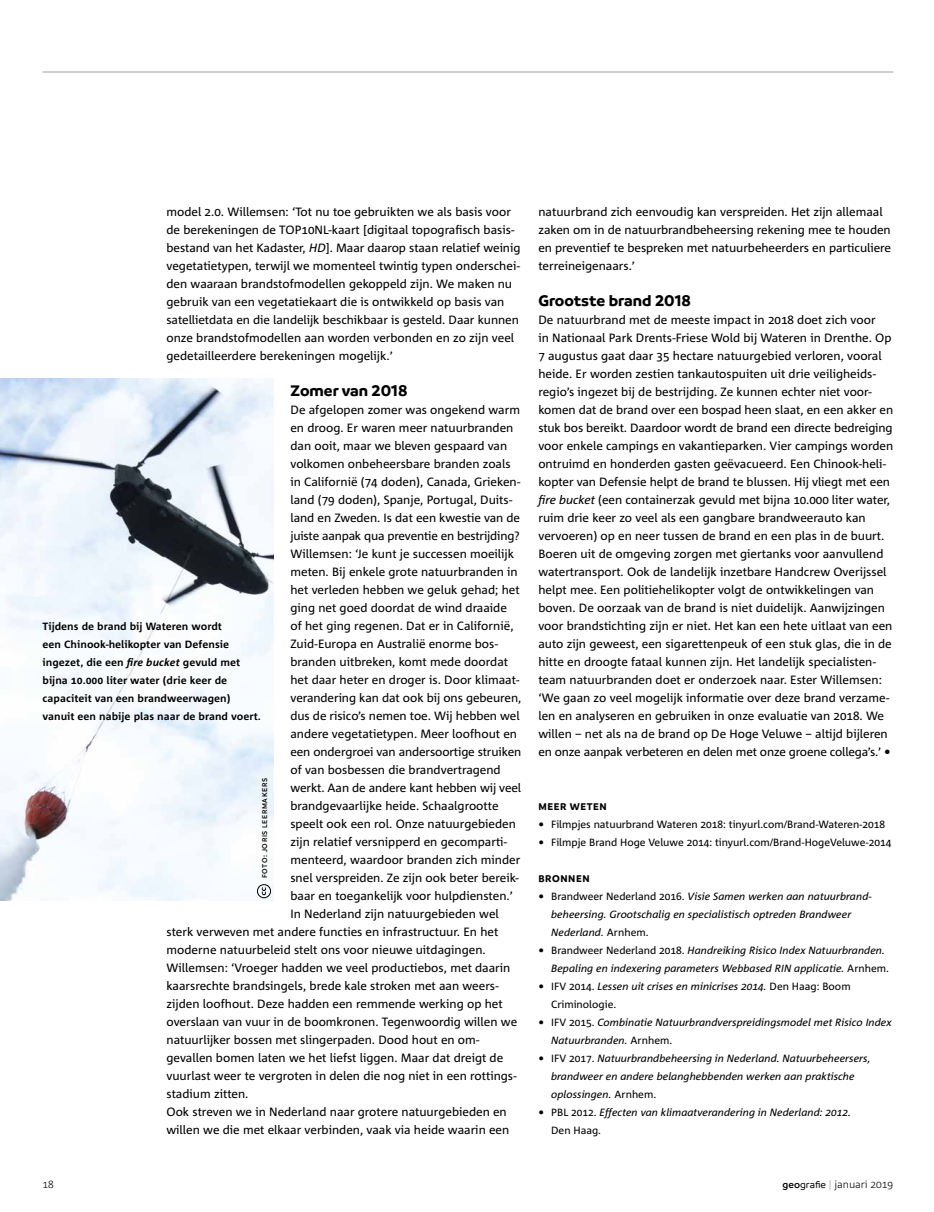
<style>
.page{position:relative;width:934px;height:1212px;background:#fff}
.page>*{position:absolute;margin:0;border:0;box-sizing:border-box;transform-origin:0 0}
.t1{font:700 16.5px "Branding";color:#000}
.t2{font:12px/18px "Agrofont Normaal";color:#000}
.t3{font:10.5px/18px "Agrofont Normaal Cursief";color:#000}
.t4{font:10.5px/18px "Agrofont Vet";color:#000}
.t5{font:10.5px "Agrofont Normaal";color:#000}
.t6{font:10.5px "Agrofont Mager";color:#000}
.t7{font:700 10.5px "Branding";letter-spacing:.06em;color:#000}
.t8{font:600 7.5px "Branding";letter-spacing:.08em;color:#000}
.s1{font-family:"Agrofont Normaal Cursief"}
.s2{font-family:"Agrofont Vet Cursief"}
.s3{font-family:"Agrofont Normaal"}
.s4{font-family:"Branding";font-weight:600}
.s5{font-family:"Branding";font-weight:500}
.s6{color:#9d9d9c}
</style>
<div class="page">
<hr style="left:43px;top:72px;width:850px;height:1px;background:#9d9d9c">
<img style="left:0;top:378px;width:273px;height:522px">
<div style="left:257px;top:884px;width:14px;height:14px;border:1px solid #000;border-radius:50%"></div>
<svg style="left:262px;top:887px;width:4px;height:8px"></svg>
<p class="t2" style="left:166px;top:203px;width:355px">model 2.0. Willemsen: ‘Tot nu toe gebruikten we als basis voor de berekeningen de TOP10NL-kaart [digitaal topografisch basis&shy;bestand van het Kadaster, <span class="s1">HD</span>]. Maar daarop staan relatief weinig vegetatietypen, terwijl we momenteel twintig typen onderschei&shy;den waaraan brandstofmodellen gekoppeld zijn. We maken nu gebruik van een vegetatiekaart die is ontwikkeld op basis van satellietdata en die landelijk beschikbaar is gesteld. Daar kunnen onze brandstofmodellen aan worden verbonden en zo zijn veel gedetailleerdere berekeningen mogelijk.’</p>
<h1 class="t1" style="left:290px;top:381px;width:118px">Zomer van 2018</h1>
<p class="t2" style="left:290px;top:401px;width:231px">De afgelopen zomer was ongekend warm</p>
<p class="t2" style="left:290px;top:419px;width:224px">en droog. Er waren meer natuurbranden</p>
<p class="t2" style="left:290px;top:437px;width:218px">dan ooit, maar we bleven gespaard van</p>
<p class="t2" style="left:290px;top:455px;width:222px">volkomen onbeheersbare branden zoals</p>
<p class="t2" style="left:290px;top:473px;width:231px">in Californië (74 doden), Canada, Grieken-</p>
<p class="t2" style="left:290px;top:491px;width:223px">land (79 doden), Spanje, Portugal, Duits-</p>
<p class="t2" style="left:290px;top:509px;width:231px">land en Zweden. Is dat een kwestie van de</p>
<p class="t2" style="left:290px;top:527px;width:231px">juiste aanpak qua preventie en bestrijding?</p>
<p class="t2" style="left:290px;top:545px;width:225px">Willemsen: ‘Je kunt je successen moeilijk</p>
<p class="t2" style="left:290px;top:563px;width:229px">meten. Bij enkele grote natuurbranden in</p>
<p class="t2" style="left:290px;top:581px;width:231px">het verleden hebben we geluk gehad; het</p>
<p class="t2" style="left:290px;top:599px;width:218px">ging net goed doordat de wind draaide</p>
<p class="t2" style="left:290px;top:617px;width:225px">of het ging regenen. Dat er in Californië,</p>
<p class="t2" style="left:290px;top:635px;width:209px">Zuid-Europa en Australië enorme bos-</p>
<p class="t2" style="left:290px;top:653px;width:219px">branden uitbreken, komt mede doordat</p>
<p class="t2" style="left:290px;top:671px;width:230px">het daar heter en droger is. Door klimaat-</p>
<p class="t2" style="left:290px;top:689px;width:232px">verandering kan dat ook bij ons gebeuren,</p>
<p class="t2" style="left:290px;top:707px;width:231px">dus de risico’s nemen toe. Wij hebben wel</p>
<p class="t2" style="left:290px;top:725px;width:228px">andere vegetatietypen. Meer loofhout en</p>
<p class="t2" style="left:290px;top:743px;width:232px">een ondergroei van andersoortige struiken</p>
<p class="t2" style="left:290px;top:761px;width:212px">of van bosbessen die brandvertragend</p>
<p class="t2" style="left:290px;top:779px;width:232px">werkt. Aan de andere kant hebben wij veel</p>
<p class="t2" style="left:290px;top:797px;width:210px">brandgevaarlijke heide. Schaalgrootte</p>
<p class="t2" style="left:290px;top:815px;width:227px">speelt ook een rol. Onze natuurgebieden</p>
<p class="t2" style="left:290px;top:833px;width:218px">zijn relatief versnipperd en gecomparti-</p>
<p class="t2" style="left:290px;top:851px;width:231px">menteerd, waardoor branden zich minder</p>
<p class="t2" style="left:290px;top:869px;width:230px">snel verspreiden. Ze zijn ook beter bereik-</p>
<p class="t2" style="left:290px;top:887px;width:224px">baar en toegankelijk voor hulpdiensten.’</p>
<p class="t2" style="left:290px;top:905px;width:210px">In Nederland zijn natuurgebieden wel</p>
<p class="t2" style="left:166px;top:923px;width:333px">sterk verweven met andere functies en infrastructuur. En het</p>
<p class="t2" style="left:166px;top:941px;width:321px">moderne natuurbeleid stelt ons voor nieuwe uitdagingen.</p>
<p class="t2" style="left:166px;top:959px;width:345px">Willemsen: ‘Vroeger hadden we veel productiebos, met daarin</p>
<p class="t2" style="left:166px;top:977px;width:333px">kaarsrechte brandsingels, brede kale stroken met aan weers-</p>
<p class="t2" style="left:166px;top:995px;width:338px">zijden loofhout. Deze hadden een remmende werking op het</p>
<p class="t2" style="left:166px;top:1013px;width:352px">overslaan van vuur in de boomkronen. Tegenwoordig willen we</p>
<p class="t2" style="left:166px;top:1031px;width:314px">natuurlijker bossen met slingerpaden. Dood hout en om-</p>
<p class="t2" style="left:166px;top:1049px;width:338px">gevallen bomen laten we het liefst liggen. Maar dat dreigt de</p>
<p class="t2" style="left:166px;top:1067px;width:352px">vuurlast weer te vergroten in delen die nog niet in een rottings-</p>
<p class="t2" style="left:166px;top:1085px;width:83px">stadium zitten.</p>
<p class="t2" style="left:166px;top:1103px;width:342px">Ook streven we in Nederland naar grotere natuurgebieden en</p>
<p class="t2" style="left:166px;top:1121px;width:344px">willen we die met elkaar verbinden, vaak via heide waarin een</p>
<p class="t4" style="left:43px;top:618px;width:220px">Tijdens de brand bij Wateren wordt<br>een Chinook-helikopter van Defensie ingezet, die een <span class="s2">fire bucket</span> gevuld met bijna 10.000 liter water (drie keer de capaciteit van een brandweerwagen) vanuit een nabije plas naar de brand voert.</p>
<p class="t8" style="left:261px;top:878px;width:101px;rotate:-90deg">FOTO: JORIS LEERMAKERS</p>
<p class="t2" style="left:538px;top:203px;width:354px">natuurbrand zich eenvoudig kan verspreiden. Het zijn allemaal zaken om in de natuurbrandbeheersing rekening mee te houden en preventief te bespreken met natuurbeheerders en particuliere terreineigenaars.’</p>
<h1 class="t1" style="left:538px;top:291px;width:154px">Grootste brand 2018</h1>
<p class="t2" style="left:538px;top:311px;width:356px">De natuurbrand met de meeste impact in 2018 doet zich voor<br>in Nationaal Park Drents-Friese Wold bij Wateren in Drenthe. Op 7 augustus gaat daar 35 hectare natuurgebied verloren, vooral heide. Er worden zestien tankautospuiten uit drie veiligheids&shy;regio’s ingezet bij de bestrijding. Ze kunnen echter niet voor&shy;komen dat de brand over een bospad heen slaat, en een akker en stuk bos bereikt. Daardoor wordt de brand een directe bedreiging voor enkele campings en vakantieparken. Vier campings worden ontruimd en honderden gasten geëvacueerd. Een Chinook-heli&shy;kopter van Defensie helpt de brand te blussen. Hij vliegt met een <span class="s1">fire bucket</span> (een containerzak gevuld met bijna 10.000 liter water, ruim drie keer zo veel als een gangbare brandweerauto kan vervoeren) op en neer tussen de brand en een plas in de buurt.<br>Boeren uit de omgeving zorgen met giertanks voor aanvullend watertransport. Ook de landelijk inzetbare Handcrew Overijssel helpt mee. Een politiehelikopter volgt de ontwikkelingen van boven. De oorzaak van de brand is niet duidelijk. Aanwijzingen voor brandstichting zijn er niet. Het kan een hete uitlaat van een auto zijn geweest, een sigarettenpeuk of een stuk glas, die in de hitte en droogte fataal kunnen zijn. Het landelijk specialisten&shy;team natuurbranden doet er onderzoek naar. Ester Willemsen: ‘We gaan zo veel mogelijk informatie over deze brand verzame&shy;len en analyseren en gebruiken in onze evaluatie van 2018. We willen – net als na de brand op De Hoge Veluwe – altijd bijleren en onze aanpak verbeteren en delen met onze groene collega’s.’ •</p>
<p class="t7" style="left:538px;top:801px;width:70px">MEER WETEN</p>
<p class="t5" style="left:538px;top:819px;width:348px">• Filmpjes natuurbrand Wateren 2018: tinyurl.com/Brand-Wateren-2018</p>
<p class="t5" style="left:538px;top:837px;width:354px">• Filmpje Brand Hoge Veluwe 2014: tinyurl.com/Brand-HogeVeluwe-2014</p>
<p class="t7" style="left:538px;top:873px;width:53px">BRONNEN</p>
<p class="t3" style="left:551px;top:887px;width:322px;text-indent:-13px"><span class="s3">• Brandweer Nederland 2016.</span> Visie Samen werken aan natuurbrand&shy;beheersing. Grootschalig en specialistisch optreden Brandweer<br>Nederland. <span class="s3">Arnhem.</span></p>
<p class="t3" style="left:551px;top:941px;width:339px;text-indent:-13px"><span class="s3">• Brandweer Nederland 2018.</span> Handreiking Risico Index Natuurbranden.<br>Bepaling en indexering parameters Webbased RIN applicatie. <span class="s3">Arnhem.</span></p>
<p class="t3" style="left:538px;top:977px;width:314px"><span class="s3">• IFV 2014.</span> Lessen uit crises en minicrises 2014. <span class="s3">Den Haag: Boom</span></p>
<p class="t5" style="left:551px;top:999px;width:67px">Criminologie.</p>
<p class="t3" style="left:551px;top:1013px;width:342px;text-indent:-13px"><span class="s3">• IFV 2015.</span> Combinatie Natuurbrandverspreidingsmodel met Risico Index<br>Natuurbranden. <span class="s3">Arnhem.</span></p>
<p class="t3" style="left:551px;top:1049px;width:321px;text-indent:-13px"><span class="s3">• IFV 2017.</span> Natuurbrandbeheersing in Nederland. Natuurbeheersers, brandweer en andere belanghebbenden werken aan praktische oplossingen. <span class="s3">Arnhem.</span></p>
<p class="t3" style="left:538px;top:1103px;width:314px"><span class="s3">• PBL 2012.</span> Effecten van klimaatverandering in Nederland: 2012.</p>
<p class="t5" style="left:551px;top:1125px;width:51px">Den Haag.</p>
<p class="t6" style="left:43px;top:1179px;width:13px">18</p>
<p class="t6" style="left:782px;top:1179px;width:112px"><span class="s4">geo</span><span class="s5">grafie</span> <span class="s6">|</span> januari 2019</p>
</div>
